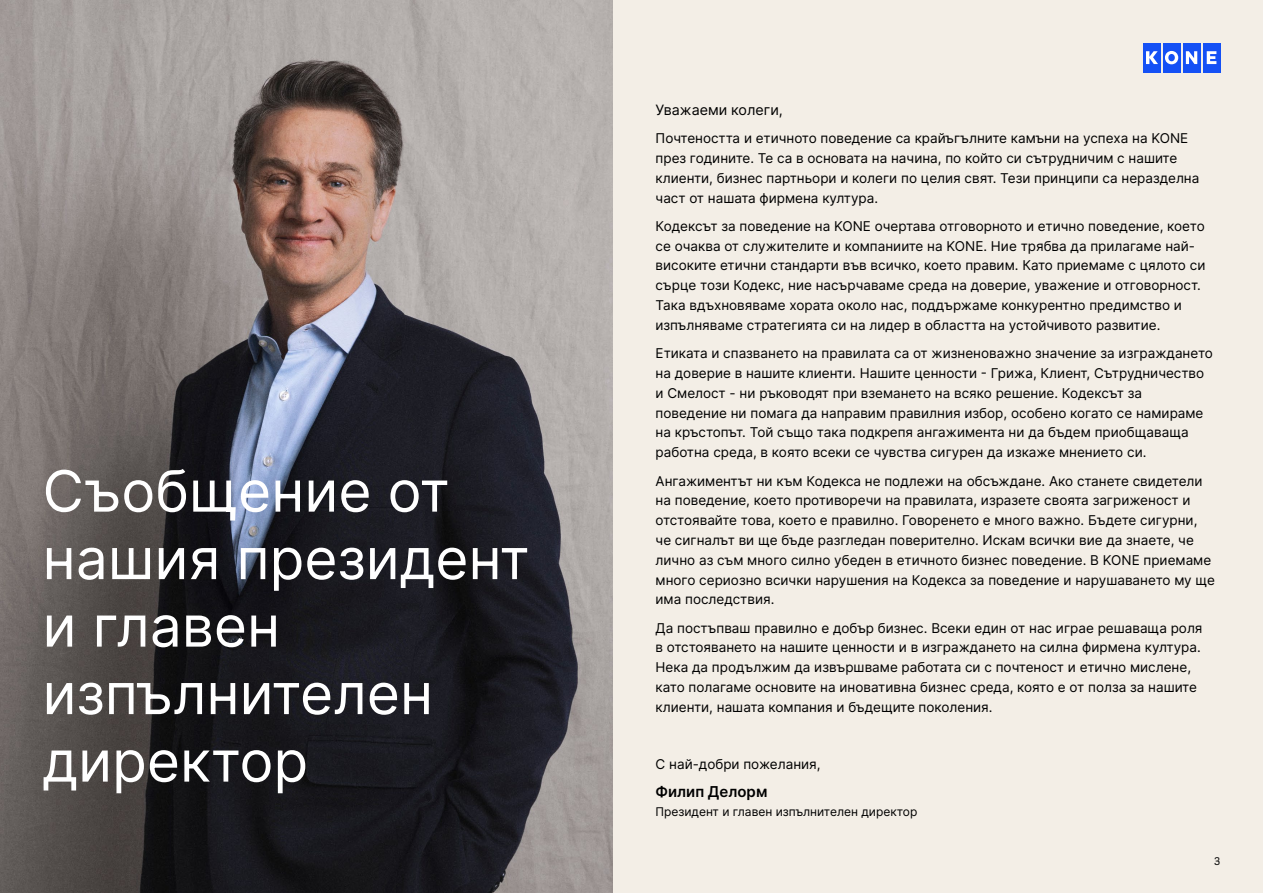
<style>
.page{position:relative;width:1263px;height:893px;background:#fff}
.page>*{position:absolute;margin:0;border:0;box-sizing:border-box;transform-origin:0 0}
.t1{font:57px/67.5px "Inter";color:#fff}
.t2{font:600 15px "Inter";color:#000}
.t3{font:14.25px "Inter";color:#000}
.t4{font:13.5px/19.8px "Inter";color:#000}
.t5{font:12px "Inter";color:#000}
.t6{font:12px "KONE Information";color:#141414}
</style>
<div class="page">
<img style="left:0;top:0;width:613px;height:893px">
<div style="left:613px;top:1px;width:649px;height:892px;background:#f3eee6"></div>
<div style="left:1143px;top:43px;width:17px;height:30px;background:#1450f5"></div>
<div style="left:1163px;top:43px;width:17px;height:30px;background:#1450f5"></div>
<div style="left:1183px;top:43px;width:17px;height:30px;background:#1450f5"></div>
<div style="left:1203px;top:43px;width:17px;height:30px;background:#1450f5"></div>
<svg style="left:1146px;top:51px;width:12px;height:13px"></svg>
<svg style="left:1186px;top:51px;width:11px;height:13px"></svg>
<svg style="left:1165px;top:51px;width:13px;height:13px"></svg>
<svg style="left:1207px;top:51px;width:9px;height:13px"></svg>
<h1 class="t1" style="left:43px;top:456px;width:489px">Съобщение от нашия президент и главен изпълнителен директор</h1>
<p class="t3" style="left:656px;top:99px;width:129px">Уважаеми колеги,</p>
<p class="t4" style="left:656px;top:128px;width:545px">Почтеността и етичното поведение са крайъгълните камъни на успеха на KONE през годините. Те са в основата на начина, по който си сътрудничим с нашите клиенти, бизнес партньори и колеги по целия свят. Тези принципи са неразделна част от нашата фирмена култура.</p>
<p class="t4" style="left:656px;top:216px;width:551px">Кодексът за поведение на KONE очертава отговорното и етично поведение, което се очаква от служителите и компаниите на KONE. Ние трябва да прилагаме най&shy;високите етични стандарти във всичко, което правим. Като приемаме с цялото си сърце този Кодекс, ние насърчаваме среда на доверие, уважение и отговорност.<br>Така вдъхновяваме хората около нас, поддържаме конкурентно предимство и изпълняваме стратегията си на лидер в областта на устойчивото развитие.</p>
<p class="t4" style="left:656px;top:343px;width:559px">Етиката и спазването на правилата са от жизненоважно значение за изграждането на доверие в нашите клиенти. Нашите ценности - Грижа, Клиент, Сътрудничество и Смелост - ни ръководят при вземането на всяко решение. Кодексът за поведение ни помага да направим правилния избор, особено когато се намираме на кръстопът. Той също така подкрепя ангажимента ни да бъдем приобщаваща работна среда, в която всеки се чувства сигурен да изкаже мнението си.</p>
<p class="t4" style="left:656px;top:470px;width:561px">Ангажиментът ни към Кодекса не подлежи на обсъждане. Ако станете свидетели на поведение, което противоречи на правилата, изразете своята загриженост и отстоявайте това, което е правилно. Говоренето е много важно. Бъдете сигурни, че сигналът ви ще бъде разгледан поверително. Искам всички вие да знаете, че лично аз съм много силно убеден в етичното бизнес поведение. В KONE приемаме много сериозно всички нарушения на Кодекса за поведение и нарушаването му ще има последствия.</p>
<p class="t4" style="left:656px;top:618px;width:548px">Да постъпваш правилно е добър бизнес. Всеки един от нас играе решаваща роля в отстояването на нашите ценности и в изграждането на силна фирмена култура.<br>Нека да продължим да извършваме работата си с почтеност и етично мислене, като полагаме основите на иновативна бизнес среда, която е от полза за нашите клиенти, нашата компания и бъдещите поколения.</p>
<p class="t4" style="left:656px;top:753px;width:167px">С най-добри пожелания,</p>
<p class="t2" style="left:656px;top:780px;width:113px">Филип Делорм</p>
<p class="t5" style="left:656px;top:803px;width:263px">Президент и главен изпълнителен директор</p>
<p class="t6" style="left:1214px;top:853px;width:8px">3</p>
</div>
